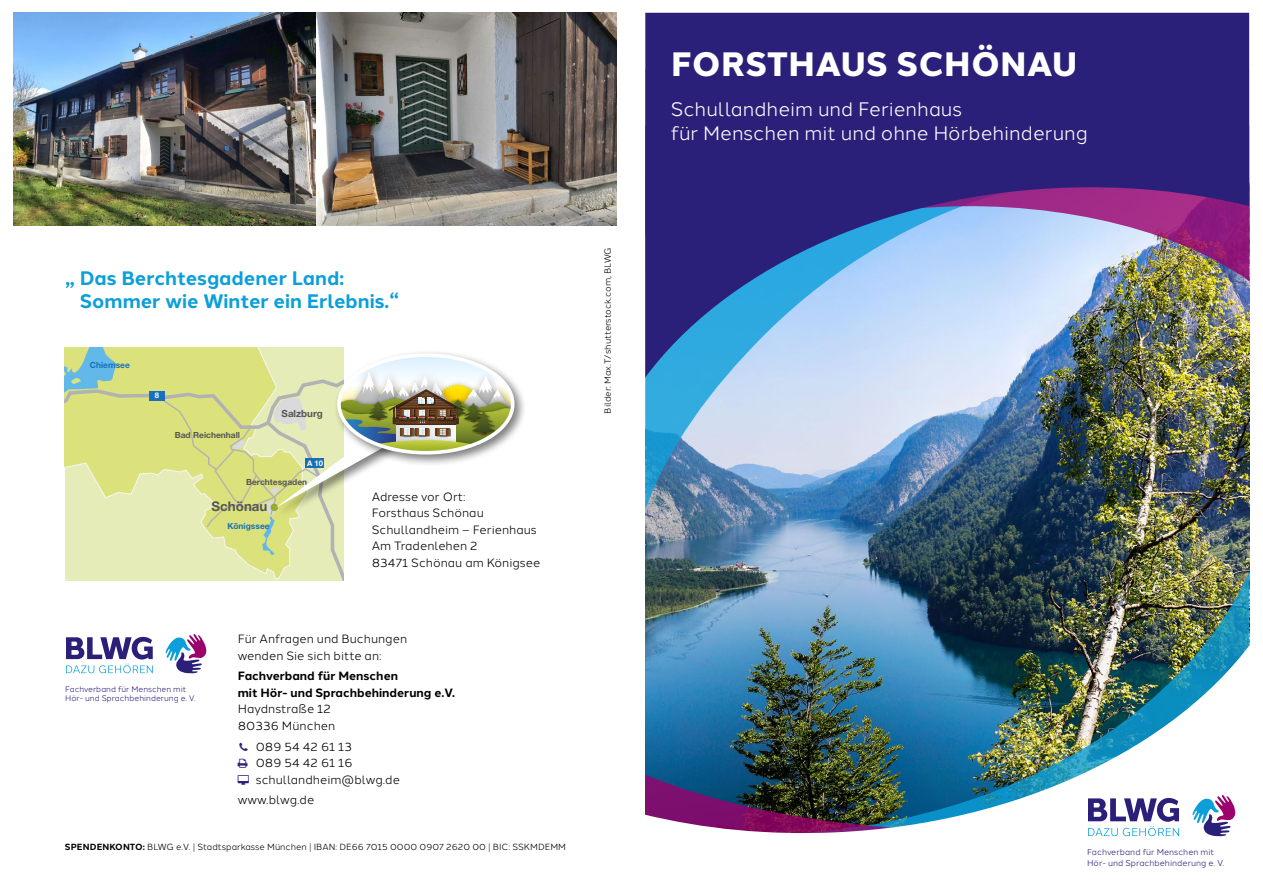
<style>
.page{position:relative;width:1263px;height:893px;background:#fff}
.page>*{position:absolute;margin:0;border:0;box-sizing:border-box;transform-origin:0 0}
.t1{font:800 33.75px "Halcom";letter-spacing:.01em;color:#fff}
.t2{font:19.5px/24px "Halcom";color:#fff}
.t3{font:700 19.5px/23.4px "Halcom";color:#0c9fda}
.t4{font:700 13.35px "Helvetica Neue LT Std";color:#565656}
.t5{font:12px/16.5px "Halcom";color:#000}
.t6{font:700 12px/16.5px "Halcom";color:#000}
.t7{font:700 9.9px "Helvetica Neue LT Std";color:#565656}
.t8{font:8.85px "Halcom";color:#000}
.t9{font:8.4px/10.5px "Halcom";color:#2b2079}
.t10{font:700 8.4px "Helvetica Neue LT Std";color:#565656}
.t11{font:700 8.4px "Helvetica Neue LT Std";color:#1a70b8}
.t12{font:8.1px/9.9px "Halcom";color:#2b2079}
.t13{font:700 7.8px "Helvetica Neue LT Std";color:#fff}
.s1{font-weight:700}
.s2{color:#2b2079}
</style>
<div class="page">
<div style="left:334px;top:350px;width:193px;height:117px;background:#000;opacity:.5"></div>
<svg style="left:65px;top:347px;width:448px;height:233px"></svg>
<div style="left:337px;top:353px;width:177px;height:102px;border:4px solid #fff;border-radius:50%"></div>
<svg style="left:66px;top:637px;width:87px;height:36px"></svg>
<svg style="left:166px;top:634px;width:41px;height:39px"></svg>
<img style="left:645px;top:509px;width:604px;height:134px">
<img style="left:645px;top:377px;width:604px;height:132px">
<svg style="left:645px;top:13px;width:604px;height:364px;background:#565798"></svg>
<img style="left:697px;top:572px;width:552px;height:71px">
<img style="left:645px;top:643px;width:605px;height:194px">
<svg style="left:1088px;top:798px;width:91px;height:38px"></svg>
<svg style="left:1192px;top:795px;width:43px;height:41px"></svg>
<img style="left:315px;top:13px;width:302px;height:212px">
<img style="left:14px;top:13px;width:301px;height:212px">
<h2 class="t3" style="left:80px;top:265px;width:321px;text-indent:-15px">„ Das Berchtesgadener Land:<br>Sommer wie Winter ein Erlebnis.“</h2>
<p class="t11" style="left:90px;top:360px;width:42px">Chiemsee</p>
<p class="t13" style="left:155px;top:391px;width:6px">8</p>
<p class="t10" style="left:175px;top:430px;width:67px">Bad Reichenhall</p>
<p class="t7" style="left:282px;top:407px;width:43px">Salzburg</p>
<p class="t13" style="left:307px;top:458px;width:18px">A 10</p>
<p class="t10" style="left:246px;top:476px;width:63px">Berchtesgaden</p>
<p class="t4" style="left:212px;top:498px;width:57px">Schönau</p>
<p class="t11" style="left:227px;top:521px;width:44px">Königssee</p>
<p class="t5" style="left:372px;top:487px;width:170px">Adresse vor Ort:<br>Forsthaus Schönau<br>Schullandheim – Ferienhaus<br>Am Tradenlehen 2<br>83471 Schönau am Königsee</p>
<p class="t12" style="left:65px;top:683px;width:132px">Fachverband für Menschen mit<br>Hör- und Sprachbehinderung e. V.</p>
<p class="t5" style="left:238px;top:629px;width:171px">Für Anfragen und Buchungen wenden Sie sich bitte an:</p>
<p class="t6" style="left:238px;top:667px;width:219px">Fachverband für Menschen<br>mit Hör- und Sprachbehinderung e.V.</p>
<p class="t5" style="left:238px;top:700px;width:99px">Haydnstraße 12<br>80336 München</p>
<p class="t5" style="left:256px;top:737px;width:146px">089 54 42 61 13<br>089 54 42 61 16 schullandheim@blwg.de</p>
<p class="t5" style="left:238px;top:791px;width:78px">www.blwg.de</p>
<p class="t8" style="left:65px;top:840px;width:503px"><span class="s1">SPENDENKONTO:</span> BLWG e.V. <span class="s2">|</span> Stadtsparkasse München <span class="s2">|</span> IBAN: DE66 7015 0000 0907 2620 00 <span class="s2">|</span> BIC: SSKMDEMM</p>
<p class="t8" style="left:601px;top:414px;width:168px;rotate:-90deg">Bilder: Max.T/shutterstock.com, BLWG</p>
<h1 class="t1" style="left:671px;top:37px;width:408px">FORSTHAUS SCHÖNAU</h1>
<h2 class="t2" style="left:671px;top:95px;width:419px">Schullandheim und Ferienhaus<br>für Menschen mit und ohne Hörbehinderung</h2>
<p class="t9" style="left:1087px;top:846px;width:139px">Fachverband für Menschen mit<br>Hör- und Sprachbehinderung e. V.</p>
</div>
